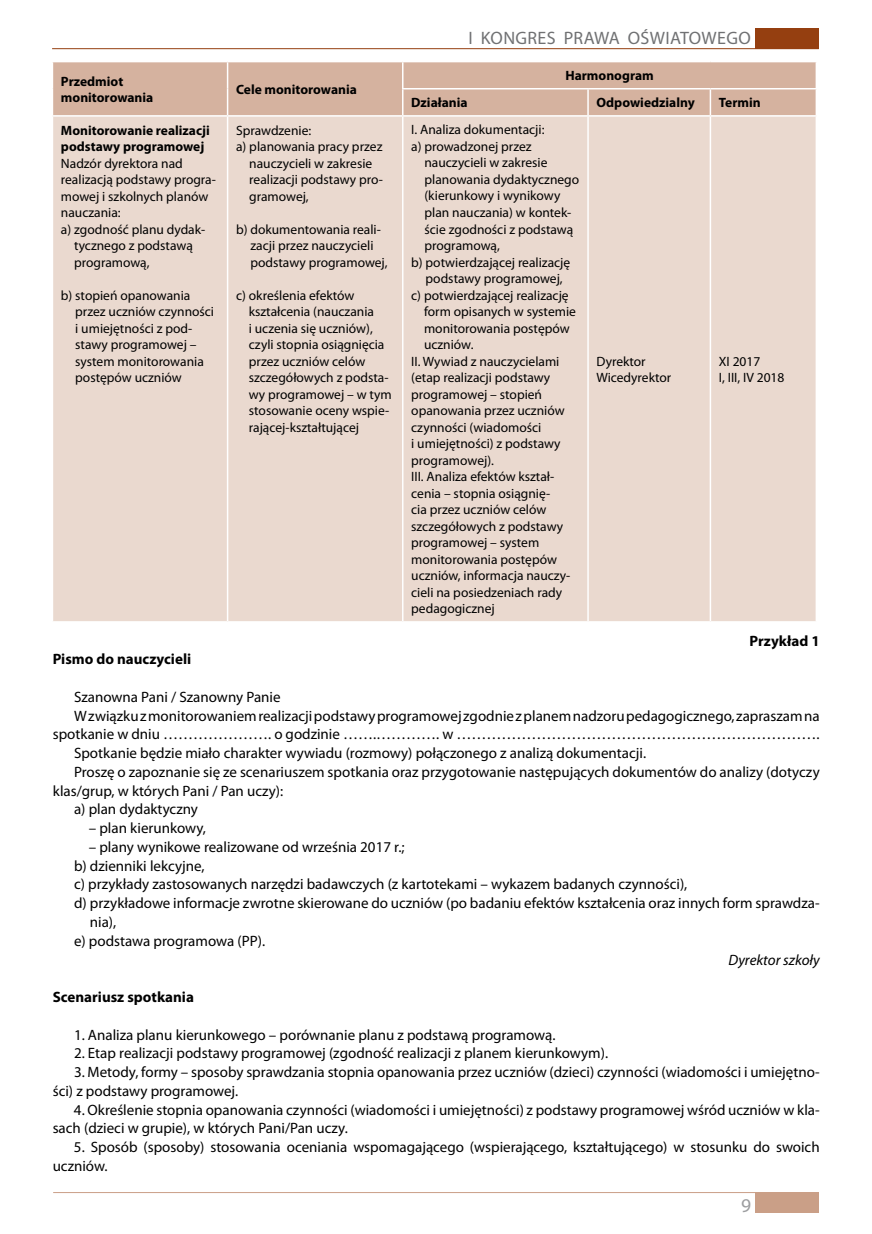
<style>
.page{position:relative;width:872px;height:1234px;background:#fff}
.page>*{position:absolute;margin:0;border:0;box-sizing:border-box;transform-origin:0 0}
.t1{font:19.5px "Myriad Pro";color:#9c9d9f}
.t2{font:18px "Myriad Pro";color:#707173}
.t3{font:15px/18.8px "Myriad Pro";color:#000}
.t4{font:700 15px "Myriad Pro";color:#000}
.t5{font:italic 15px "Myriad Pro";color:#000}
.t6{font:13.5px/16.5px "Myriad Pro";color:#000}
.t7{font:700 13.5px/16.5px "Myriad Pro";color:#000}
</style>
<div class="page">
<hr style="left:53px;top:1191px;width:766px;height:1px;background:#ca9f87">
<hr style="left:52px;top:48px;width:767px;height:1px;background:#953f10">
<div style="left:755px;top:28px;width:64px;height:21px;background:#953f10"></div>
<div style="left:755px;top:1191px;width:64px;height:21px;background:#ca9f87"></div>
<div style="left:53px;top:117px;width:762px;height:504px;background:#ead9cf"></div>
<div style="left:52px;top:62px;width:764px;height:53px;background:#d5b29f"></div>
<hr style="left:588px;top:88px;width:122px;height:1px;background:#fff">
<hr style="left:587px;top:89px;width:2px;height:26px;background:#fff">
<hr style="left:710px;top:88px;width:107px;height:1px;background:#fff">
<hr style="left:709px;top:89px;width:2px;height:26px;background:#fff">
<hr style="left:815px;top:89px;width:2px;height:26px;background:#fff">
<hr style="left:227px;top:117px;width:1px;height:504px;background:#fff">
<hr style="left:402px;top:117px;width:1px;height:504px;background:#fff">
<hr style="left:587px;top:117px;width:2px;height:504px;background:#fff">
<hr style="left:709px;top:117px;width:2px;height:504px;background:#fff">
<p class="t7" style="left:61px;top:72px;width:94px">Przedmiot monitorowania</p>
<p class="t7" style="left:236px;top:81px;width:122px">Cele monitorowania</p>
<p class="t7" style="left:61px;top:121px;width:150px">Monitorowanie realizacji podstawy programowej</p>
<p class="t6" style="left:61px;top:154px;width:123px">Nadzór dyrektora nad</p>
<p class="t6" style="left:61px;top:171px;width:156px">realizacją podstawy progra-</p>
<p class="t6" style="left:61px;top:187px;width:149px">mowej i szkolnych planów</p>
<p class="t6" style="left:61px;top:204px;width:61px">nauczania:</p>
<p class="t6" style="left:61px;top:220px;width:146px">a) zgodność planu dydak-</p>
<p class="t6" style="left:74px;top:237px;width:120px">tycznego z podstawą</p>
<p class="t6" style="left:74px;top:253px;width:77px">programową,</p>
<p class="t6" style="left:75px;top:286px;width:140px;text-indent:-14px">b) stopień opanowania przez uczniów czynności i umiejętności z pod&shy;stawy programowej – system monitorowania postępów uczniów</p>
<p class="t6" style="left:236px;top:121px;width:77px">Sprawdzenie:</p>
<p class="t6" style="left:236px;top:138px;width:148px">a) planowania pracy przez</p>
<p class="t6" style="left:249px;top:154px;width:124px">nauczycieli w zakresie</p>
<p class="t6" style="left:249px;top:171px;width:135px">realizacji podstawy pro-</p>
<p class="t6" style="left:249px;top:187px;width:61px">gramowej,</p>
<p class="t6" style="left:250px;top:220px;width:138px;text-indent:-14px">b) dokumentowania reali&shy;zacji przez nauczycieli podstawy programowej,</p>
<p class="t6" style="left:249px;top:286px;width:144px;text-indent:-13px">c) określenia efektów kształcenia (nauczania<br>i uczenia się uczniów), czyli stopnia osiągnięcia przez uczniów celów szczegółowych z podsta&shy;wy programowej – w tym stosowanie oceny wspie&shy;rającej-kształtującej</p>
<h2 class="t2" style="left:468px;top:26px;width:24px">I kon</h2>
<h2 class="t2" style="left:515px;top:26px;width:22px">gres</h2>
<h2 class="t2" style="left:563px;top:26px;width:12px">prawa</h2>
<h2 class="t2" style="left:628px;top:26px;width:12px">oświatowe</h2>
<h2 class="t2" style="left:726px;top:26px;width:23px">go</h2>
<p class="t7" style="left:565px;top:67px;width:90px">Harmonogram</p>
<p class="t7" style="left:411px;top:94px;width:58px">Działania</p>
<p class="t7" style="left:596px;top:94px;width:100px">Odpowiedzialny</p>
<p class="t7" style="left:719px;top:94px;width:43px">Termin</p>
<p class="t6" style="left:411px;top:121px;width:135px">I. Analiza dokumentacji:</p>
<p class="t6" style="left:411px;top:138px;width:122px">a) prowadzonej przez</p>
<p class="t6" style="left:424px;top:154px;width:124px">nauczycieli w zakresie</p>
<p class="t6" style="left:424px;top:171px;width:156px">planowania dydaktycznego</p>
<p class="t6" style="left:424px;top:187px;width:137px">(kierunkowy i wynikowy</p>
<p class="t6" style="left:424px;top:204px;width:148px">plan nauczania) w kontek-</p>
<p class="t6" style="left:424px;top:220px;width:150px">ście zgodności z podstawą</p>
<p class="t6" style="left:424px;top:237px;width:77px">programową,</p>
<p class="t6" style="left:411px;top:253px;width:160px">b) potwierdzającej realizację</p>
<p class="t6" style="left:425px;top:270px;width:138px">podstawy programowej,</p>
<p class="t6" style="left:411px;top:286px;width:159px">c) potwierdzającej realizację</p>
<p class="t6" style="left:424px;top:303px;width:153px">form opisanych w systemie</p>
<p class="t6" style="left:424px;top:319px;width:147px">monitorowania postępów</p>
<p class="t6" style="left:424px;top:336px;width:51px">uczniów.</p>
<p class="t6" style="left:411px;top:352px;width:150px">II. Wywiad z nauczycielami</p>
<p class="t6" style="left:411px;top:369px;width:141px">(etap realizacji podstawy</p>
<p class="t6" style="left:411px;top:385px;width:132px">programowej – stopień</p>
<p class="t6" style="left:411px;top:402px;width:155px">opanowania przez uczniów</p>
<p class="t6" style="left:411px;top:418px;width:132px">czynności (wiadomości</p>
<p class="t6" style="left:411px;top:435px;width:151px">i umiejętności) z podstawy</p>
<p class="t6" style="left:411px;top:451px;width:84px">programowej).</p>
<p class="t6" style="left:411px;top:468px;width:145px">III. Analiza efektów kształ-</p>
<p class="t6" style="left:411px;top:484px;width:141px">cenia – stopnia osiągnię-</p>
<p class="t6" style="left:411px;top:501px;width:137px">cia przez uczniów celów</p>
<p class="t6" style="left:411px;top:517px;width:153px">szczegółowych z podstawy</p>
<p class="t6" style="left:411px;top:534px;width:129px">programowej – system</p>
<p class="t6" style="left:411px;top:550px;width:147px">monitorowania postępów</p>
<p class="t6" style="left:411px;top:567px;width:161px">uczniów, informacja nauczy-</p>
<p class="t6" style="left:411px;top:583px;width:152px">cieli na posiedzeniach rady</p>
<p class="t6" style="left:411px;top:600px;width:85px">pedagogicznej</p>
<p class="t6" style="left:596px;top:352px;width:76px">Dyrektor<br>Wicedyrektor</p>
<p class="t6" style="left:719px;top:352px;width:67px">XI 2017<br>I, III, IV 2018</p>
<p class="t4" style="left:749px;top:630px;width:72px">Przykład 1</p>
<p class="t4" style="left:53px;top:649px;width:140px">Pismo do nauczycieli</p>
<p class="t3" style="left:74px;top:687px;width:208px">Szanowna Pani / Szanowny Panie</p>
<p class="t3" style="left:74px;top:705px;width:747px">Wzwiązku zmonitorowaniem realizacji podstawy programowej zgodnie zplanem nadzoru pedagogicznego, zapraszam na</p>
<p class="t3" style="left:53px;top:724px;width:768px">spotkanie w dniu …………………. o godzinie …….…………. w ……………………………………………………………….</p>
<p class="t3" style="left:74px;top:743px;width:573px">Spotkanie będzie miało charakter wywiadu (rozmowy) połączonego z analizą dokumentacji.</p>
<p class="t3" style="left:74px;top:762px;width:747px">Proszę o zapoznanie się ze scenariuszem spotkania oraz przygotowanie następujących dokumentów do analizy (dotyczy</p>
<p class="t3" style="left:53px;top:780px;width:232px">klas/grup, w których Pani / Pan uczy):</p>
<p class="t3" style="left:74px;top:799px;width:125px">a) plan dydaktyczny</p>
<p class="t3" style="left:89px;top:818px;width:119px">– plan kierunkowy,</p>
<p class="t3" style="left:89px;top:837px;width:317px">– plany wynikowe realizowane od września 2017 r.;</p>
<p class="t3" style="left:74px;top:855px;width:132px">b) dzienniki lekcyjne,</p>
<p class="t3" style="left:74px;top:874px;width:615px">c) przykłady zastosowanych narzędzi badawczych (z kartotekami – wykazem badanych czynności),</p>
<p class="t3" style="left:74px;top:893px;width:747px">d) przykładowe informacje zwrotne skierowane do uczniów (po badaniu efektów kształcenia oraz innych form sprawdza-</p>
<p class="t3" style="left:90px;top:912px;width:28px">nia),</p>
<p class="t3" style="left:74px;top:930px;width:193px">e) podstawa programowa (PP).</p>
<p class="t5" style="left:728px;top:949px;width:93px">Dyrektor szkoły</p>
<p class="t4" style="left:53px;top:986px;width:143px">Scenariusz spotkania</p>
<p class="t3" style="left:74px;top:1024px;width:483px">1. Analiza planu kierunkowego – porównanie planu z podstawą programową.</p>
<p class="t3" style="left:74px;top:1043px;width:535px">2. Etap realizacji podstawy programowej (zgodność realizacji z planem kierunkowym).</p>
<p class="t3" style="left:53px;top:1062px;width:768px;text-indent:21px">3. Metody, formy – sposoby sprawdzania stopnia opanowania przez uczniów (dzieci) czynności (wiadomości i umiejętno&shy;ści) z podstawy programowej.</p>
<p class="t3" style="left:53px;top:1099px;width:768px;text-indent:21px">4. Określenie stopnia opanowania czynności (wiadomości i umiejętności) z podstawy programowej wśród uczniów w kla&shy;sach (dzieci w grupie), w których Pani/Pan uczy.</p>
<p class="t3" style="left:53px;top:1137px;width:768px;text-indent:21px">5. Sposób (sposoby) stosowania oceniania wspomagającego (wspierającego, kształtującego) w stosunku do swoich uczniów.</p>
<h1 class="t1" style="left:741px;top:1192px;width:12px">9</h1>
</div>
